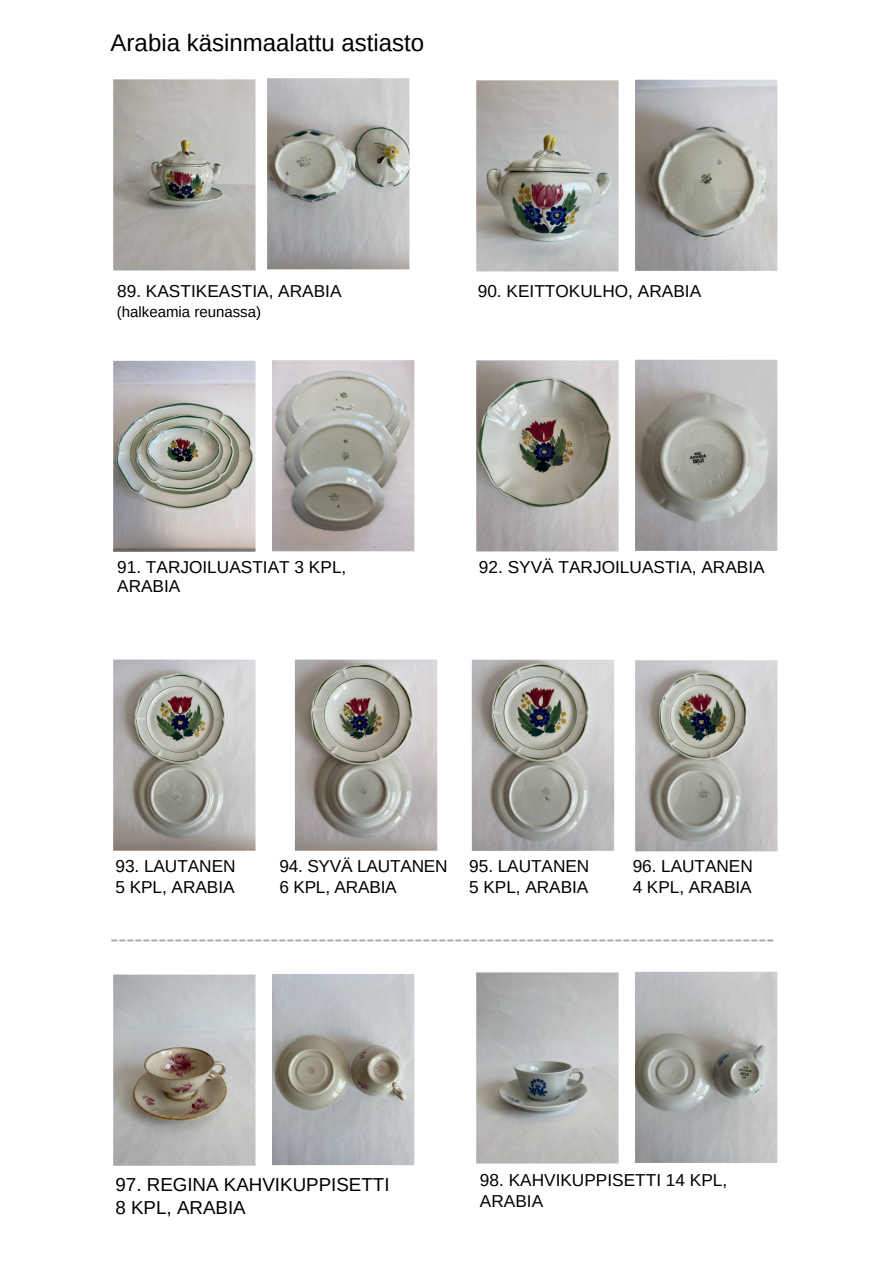
<style>
.page{position:relative;width:894px;height:1264px;background:#fff}
.page>*{position:absolute;margin:0;border:0;box-sizing:border-box;transform-origin:0 0}
.t1{font:24px "Arimo";color:#a7a4a6}
.t2{font:24px "Arimo";color:#000}
.t3{font:18.75px/22.5px "Arimo";color:#000}
.t4{font:17.25px/20.2px "Arimo";color:#000}
.t5{font:15px "Arimo";color:#000}
</style>
<div class="page">
<svg style="left:476px;top:80px;width:143px;height:192px;background:#aaaaa7"></svg>
<svg style="left:635px;top:79px;width:143px;height:192px;background:#ababa7"></svg>
<svg style="left:113px;top:79px;width:143px;height:192px;background:#acaaa5"></svg>
<svg style="left:267px;top:78px;width:143px;height:192px;background:#acacaa"></svg>
<svg style="left:113px;top:659px;width:143px;height:192px;background:#a9a8a3"></svg>
<svg style="left:471px;top:659px;width:144px;height:192px;background:#a9a8a3"></svg>
<svg style="left:635px;top:660px;width:143px;height:192px;background:#adaca8"></svg>
<svg style="left:294px;top:659px;width:144px;height:192px;background:#a7a39d"></svg>
<svg style="left:476px;top:360px;width:143px;height:192px;background:#a6a39e"></svg>
<svg style="left:635px;top:359px;width:143px;height:192px;background:#a8a7a4"></svg>
<svg style="left:113px;top:360px;width:143px;height:192px;background:#afaeaa"></svg>
<svg style="left:272px;top:360px;width:143px;height:192px;background:#afaca8"></svg>
<svg style="left:113px;top:974px;width:143px;height:192px;background:#afadaa"></svg>
<svg style="left:272px;top:974px;width:143px;height:192px;background:#acaead"></svg>
<svg style="left:476px;top:972px;width:143px;height:192px;background:#b0b2b1"></svg>
<svg style="left:635px;top:971px;width:143px;height:192px;background:#aaacab"></svg>
<h1 class="t2" style="left:111px;top:27px;width:315px">Arabia käsinmaalattu astiasto</h1>
<p class="t4" style="left:117px;top:281px;width:226px">89. KASTIKEASTIA, ARABIA</p>
<p class="t4" style="left:477px;top:281px;width:225px">90. KEITTOKULHO, ARABIA</p>
<p class="t5" style="left:117px;top:302px;width:146px">(halkeamia reunassa)</p>
<p class="t4" style="left:117px;top:557px;width:231px">91. TARJOILUASTIAT 3 KPL,</p>
<p class="t4" style="left:479px;top:557px;width:287px">92. SYVÄ TARJOILUASTIA, ARABIA</p>
<p class="t4" style="left:117px;top:576px;width:65px">ARABIA</p>
<p class="t4" style="left:279px;top:856px;width:170px">94. SYVÄ LAUTANEN<br>6 KPL, ARABIA</p>
<p class="t4" style="left:115px;top:856px;width:121px">93. LAUTANEN<br>5 KPL, ARABIA</p>
<p class="t4" style="left:469px;top:856px;width:121px">95. LAUTANEN<br>5 KPL, ARABIA</p>
<p class="t4" style="left:632px;top:856px;width:121px">96. LAUTANEN<br>4 KPL, ARABIA</p>
<h1 class="t1" style="left:111px;top:923px;width:665px">-----------------------------------------------------------------------------------</h1>
<p class="t3" style="left:115px;top:1173px;width:275px">97. REGINA KAHVIKUPPISETTI<br>8 KPL, ARABIA</p>
<p class="t4" style="left:479px;top:1170px;width:249px">98. KAHVIKUPPISETTI 14 KPL,<br>ARABIA</p>
</div>
